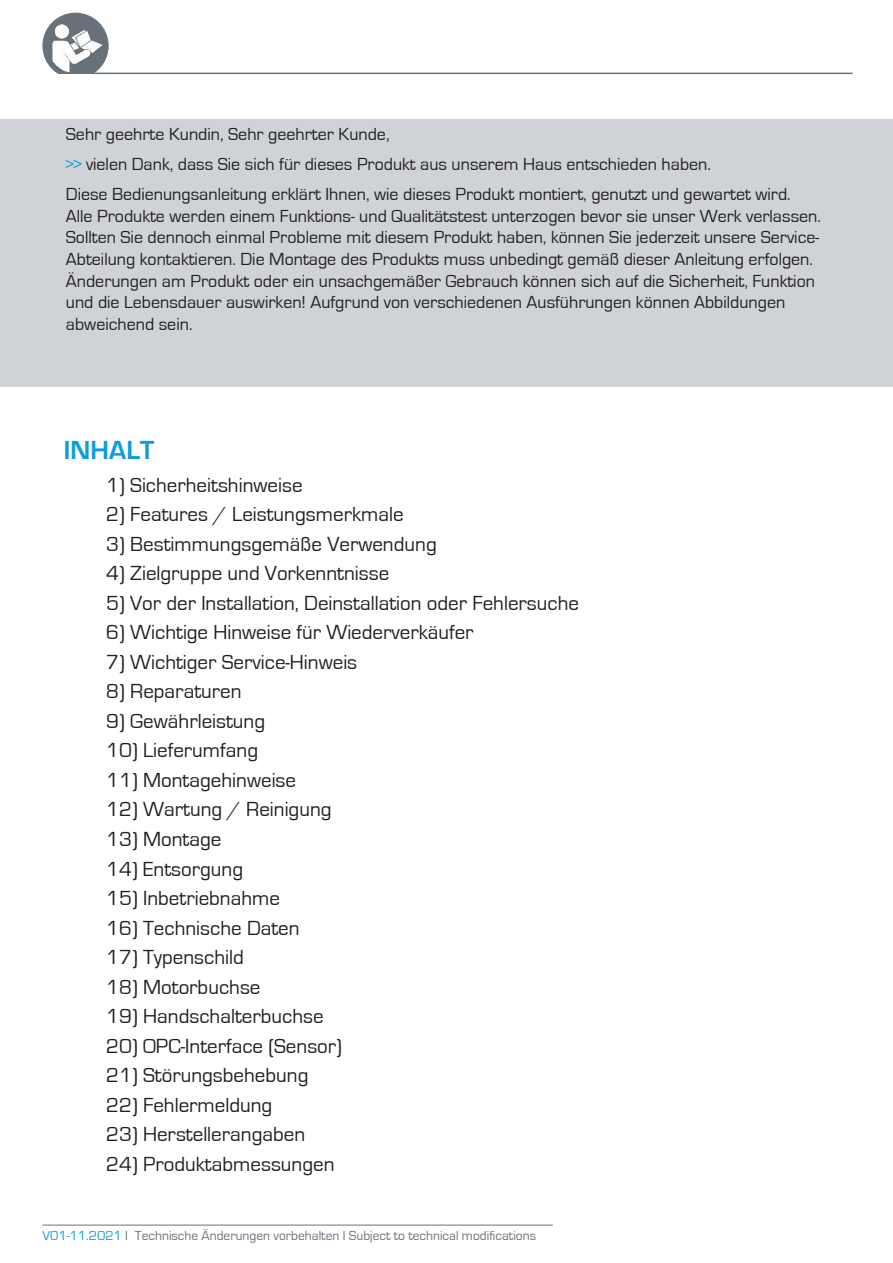
<style>
.page{position:relative;width:893px;height:1263px;background:#fff}
.page>*{position:absolute;margin:0;border:0;box-sizing:border-box;transform-origin:0 0}
.t1{font:27px "Eurostile CCS Bold";color:#0d9eda}
.t2{font:21px "Eurostile";color:#231f20}
.t3{font:18px/21.6px "Eurostile";color:#231f20}
.t4{font:13.5px "Eurostile";color:#68727b}
.s1{color:#0d9eda}
</style>
<div class="page">
<img style="left:43px;top:13px;width:65px;height:65px;border-radius:50%">
<div style="left:43px;top:13px;width:66px;height:66px;border:1px solid #68727b;border-radius:50%"></div>
<hr style="left:92px;top:73px;width:761px;height:1px;background:#68727b">
<div style="left:58px;top:74px;width:37px;height:6px;background:#fff"></div>
<hr style="left:43px;top:1225px;width:510px;height:1px;background:#68727b">
<div style="left:0;top:119px;width:893px;height:268px;background:#cfd2d7"></div>
<p class="t3" style="left:66px;top:119px;width:726px;line-height:30.3px">Sehr geehrte Kundin, Sehr geehrter Kunde,<br><span class="s1">&gt;&gt;</span> vielen Dank, dass Sie sich für dieses Produkt aus unserem Haus entschieden haben.<br>Diese Bedienungsanleitung erklärt Ihnen, wie dieses Produkt montiert, genutzt und gewartet wird.</p>
<p class="t3" style="left:66px;top:205px;width:757px">Alle Produkte werden einem Funktions- und Qualitätstest unterzogen bevor sie unser Werk verlassen.<br>Sollten Sie dennoch einmal Probleme mit diesem Produkt haben, können Sie jederzeit unsere Service-Abteilung kontaktieren. Die Montage des Produkts muss unbedingt gemäß dieser Anleitung erfolgen.<br>Änderungen am Produkt oder ein unsachgemäßer Gebrauch können sich auf die Sicherheit, Funktion und die Lebensdauer auswirken! Aufgrund von verschiedenen Ausführungen können Abbildungen abweichend sein.</p>
<h1 class="t1" style="left:64px;top:436px;width:92px">INHALT</h1>
<p class="t2" style="left:106px;top:473px;width:198px">1) Sicherheitshinweise</p>
<p class="t2" style="left:106px;top:503px;width:299px">2) Features / Leistungsmerkmale</p>
<p class="t2" style="left:106px;top:532px;width:332px">3) Bestimmungsgemäße Verwendung</p>
<p class="t2" style="left:106px;top:562px;width:284px">4) Zielgruppe und Vorkenntnisse</p>
<p class="t2" style="left:106px;top:592px;width:474px">5) Vor der Installation, Deinstallation oder Fehlersuche</p>
<p class="t2" style="left:106px;top:621px;width:369px">6) Wichtige Hinweise für Wiederverkäufer</p>
<p class="t2" style="left:106px;top:651px;width:252px">7) Wichtiger Service-Hinweis</p>
<p class="t2" style="left:106px;top:680px;width:137px">8) Reparaturen</p>
<p class="t2" style="left:106px;top:710px;width:160px">9) Gewährleistung</p>
<p class="t2" style="left:106px;top:739px;width:153px">10) Lieferumfang</p>
<p class="t2" style="left:106px;top:769px;width:191px">11) Montagehinweise</p>
<p class="t2" style="left:106px;top:798px;width:227px">12) Wartung / Reinigung</p>
<p class="t2" style="left:106px;top:828px;width:117px">13) Montage</p>
<p class="t2" style="left:106px;top:857px;width:138px">14) Entsorgung</p>
<p class="t2" style="left:106px;top:887px;width:175px">15) Inbetriebnahme</p>
<p class="t2" style="left:106px;top:916px;width:195px">16) Technische Daten</p>
<p class="t2" style="left:106px;top:946px;width:139px">17) Typenschild</p>
<p class="t2" style="left:106px;top:975px;width:156px">18) Motorbuchse</p>
<p class="t2" style="left:106px;top:1005px;width:219px">19) Handschalterbuchse</p>
<p class="t2" style="left:106px;top:1034px;width:237px">20) OPC-Interface (Sensor)</p>
<p class="t2" style="left:106px;top:1064px;width:204px">21) Störungsbehebung</p>
<p class="t2" style="left:106px;top:1093px;width:167px">22) Fehlermeldung</p>
<p class="t2" style="left:106px;top:1123px;width:200px">23) Herstellerangaben</p>
<p class="t2" style="left:106px;top:1152px;width:230px">24) Produktabmessungen</p>
<p class="t4" style="left:43px;top:1228px;width:495px"><span class="s1">V01-11.2021</span> I Technische Änderungen vorbehalten I Subject to technical modifications</p>
</div>
